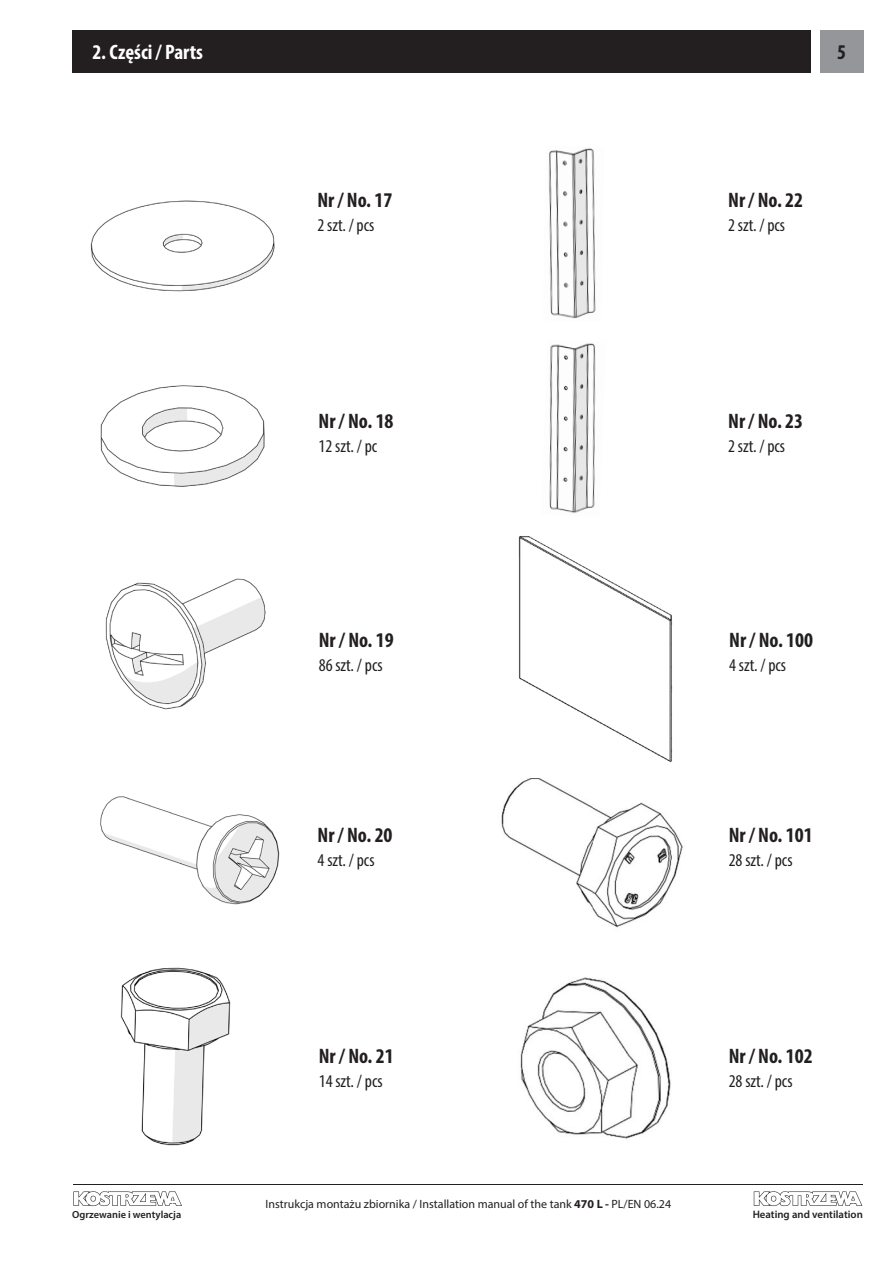
<style>
.page{position:relative;width:893px;height:1263px;background:#fff}
.page>*{position:absolute;margin:0;border:0;box-sizing:border-box;transform-origin:0 0}
.Podrozdział{font:700 condensed 21px "Myriad Pro";color:#231f20}
.Rozdział{font:700 condensed 21px "Myriad Pro";color:#fff}
.Podrozdział-2{font:condensed 18px "Myriad Pro";color:#231f20}
.t1{font:12px "Myriad Pro";color:#231f20}
.t2{font:600 10.8px "Myriad Pro";color:#231f20}
.t3{font:600 10.35px "Myriad Pro";color:#231f20}
.s1{font-weight:700}
</style>
<div class="page">
<hr style="left:73px;top:1184px;width:790px;height:1px;background:#231f20">
<svg style="left:73px;top:1191px;width:109px;height:15px"></svg>
<svg style="left:754px;top:1191px;width:108px;height:15px"></svg>
<div style="left:820px;top:30px;width:43px;height:42px;background:#949699"></div>
<div style="left:72px;top:30px;width:739px;height:43px;background:#231f20"></div>
<img style="left:100px;top:385px;width:165px;height:102px">
<img style="left:548px;top:148px;width:48px;height:171px">
<img style="left:549px;top:343px;width:47px;height:170px">
<img style="left:105px;top:578px;width:161px;height:132px">
<img style="left:100px;top:796px;width:180px;height:109px">
<img style="left:90px;top:200px;width:185px;height:92px">
<img style="left:120px;top:967px;width:111px;height:179px">
<img style="left:501px;top:779px;width:182px;height:149px">
<img style="left:520px;top:977px;width:151px;height:162px">
<img style="left:518px;top:536px;width:155px;height:226px">
<p class="Rozdział" style="left:92px;top:39px;width:112px">2. Części / Parts</p>
<p class="Podrozdział" style="left:837px;top:39px;width:10px">5</p>
<p class="Podrozdział" style="left:317px;top:186px;width:76px">Nr / No. 17</p>
<p class="Podrozdział-2" style="left:317px;top:214px;width:58px">2 szt. / pcs</p>
<p class="Podrozdział" style="left:319px;top:407px;width:76px">Nr / No. 18</p>
<p class="Podrozdział-2" style="left:319px;top:435px;width:60px">12 szt. / pc</p>
<p class="Podrozdział" style="left:319px;top:627px;width:76px">Nr / No. 19</p>
<p class="Podrozdział-2" style="left:319px;top:654px;width:65px">86 szt. / pcs</p>
<p class="Podrozdział" style="left:318px;top:822px;width:76px">Nr / No. 20</p>
<p class="Podrozdział-2" style="left:318px;top:849px;width:58px">4 szt. / pcs</p>
<p class="Podrozdział" style="left:319px;top:1043px;width:76px">Nr / No. 21</p>
<p class="Podrozdział-2" style="left:319px;top:1070px;width:65px">14 szt. / pcs</p>
<p class="Podrozdział" style="left:728px;top:186px;width:76px">Nr / No. 22</p>
<p class="Podrozdział-2" style="left:728px;top:214px;width:58px">2 szt. / pcs</p>
<p class="Podrozdział" style="left:728px;top:407px;width:76px">Nr / No. 23</p>
<p class="Podrozdział-2" style="left:728px;top:435px;width:58px">2 szt. / pcs</p>
<p class="Podrozdział" style="left:729px;top:627px;width:85px">Nr / No. 100</p>
<p class="Podrozdział-2" style="left:729px;top:654px;width:58px">4 szt. / pcs</p>
<p class="Podrozdział" style="left:729px;top:822px;width:85px">Nr / No. 101</p>
<p class="Podrozdział-2" style="left:729px;top:849px;width:65px">28 szt. / pcs</p>
<p class="Podrozdział" style="left:729px;top:1043px;width:85px">Nr / No. 102</p>
<p class="Podrozdział-2" style="left:729px;top:1070px;width:65px">28 szt. / pcs</p>
<p class="t1" style="left:265px;top:1197px;width:407px">Instrukcja montażu zbiornika / Installation manual of the tank <span class="s1">470 L -</span> PL/EN 06.24</p>
<p class="t3" style="left:72px;top:1207px;width:111px">Ogrzewanie i wentylacja</p>
<p class="t2" style="left:753px;top:1207px;width:112px">Heating and ventilation</p>
</div>
